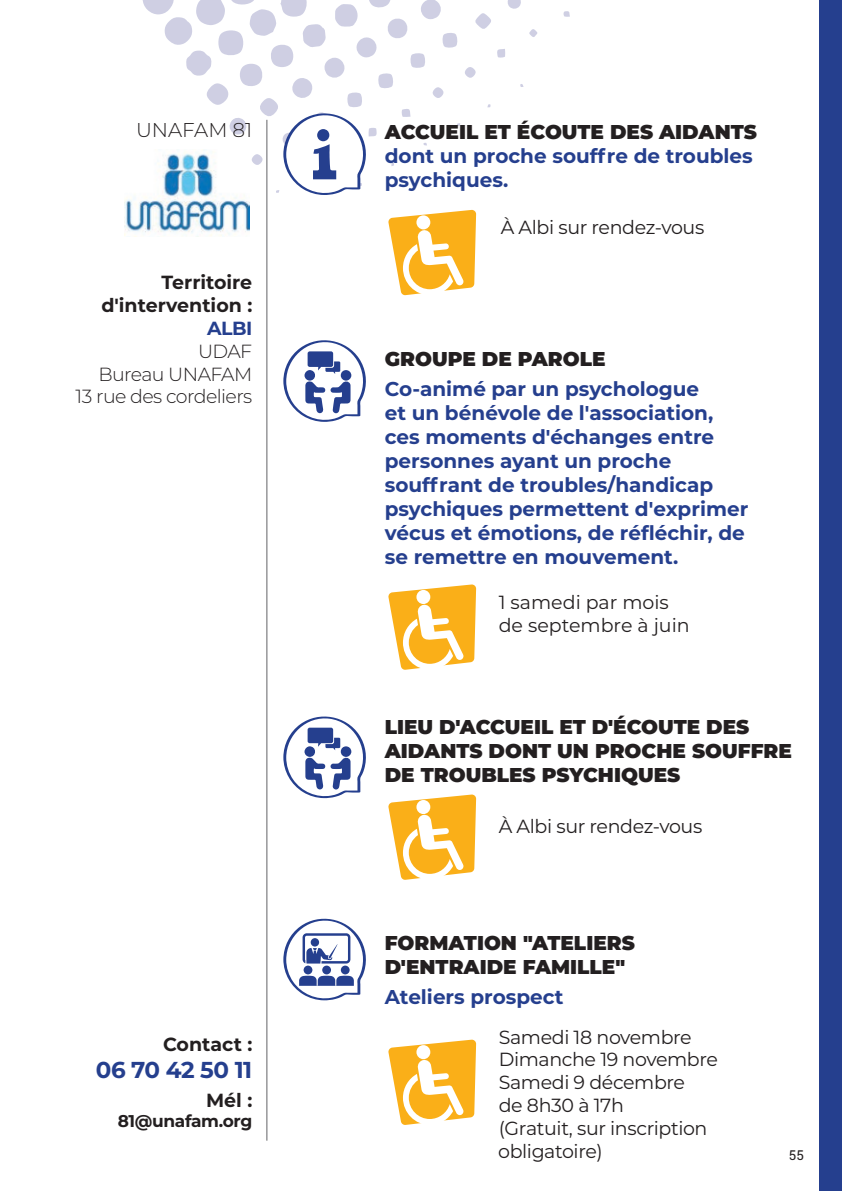
<style>
.page{position:relative;width:842px;height:1191px;background:#fff}
.page>*{position:absolute;margin:0;border:0;box-sizing:border-box;transform-origin:0 0}
.t1{font:700 23px "Montserrat";letter-spacing:-.02em;color:#253f8e}
.t2{font:700 20px/24px "Montserrat";color:#253f8e}
.t3{font:900 20px/24px "Montserrat";color:#231f20}
.t4{font:300 20px "Montserrat";color:#231f20}
.t5{font:19px/22.8px "Montserrat";letter-spacing:-.02em;color:#231f20}
.t6{font:700 19px/22.8px "Montserrat";color:#231f20;text-align:right}
.t7{font:300 19px/22.8px "Montserrat";letter-spacing:-.03em;color:#231f20;text-align:right}
.t8{font:19px/22.8px "Montserrat";color:#231f20}
.t9{font:700 19px "Montserrat";color:#253f8e}
.t10{font:700 17px "Montserrat";letter-spacing:-.02em;color:#231f20}
.t11{font:13.6px "Roboto";color:#231f20}
</style>
<div class="page">
<svg style="left:563px;top:11px;width:7px;height:6px"></svg>
<div style="left:819px;top:0;width:23px;height:1191px;background:#253f8e"></div>
<hr style="left:266px;top:120px;width:1px;height:1020px;background:#636366">
<img style="left:124px;top:195px;width:125px;height:41px">
<svg style="left:388px;top:584px;width:88px;height:86px"></svg>
<svg style="left:388px;top:794px;width:88px;height:86px"></svg>
<svg style="left:388px;top:1039px;width:88px;height:86px"></svg>
<svg style="left:283px;top:340px;width:83px;height:82px"></svg>
<div style="left:341px;top:370px;width:10px;height:11px;background:#253f8e;border-radius:50%"></div>
<div style="left:304px;top:370px;width:11px;height:10px;background:#253f8e;border-radius:50%"></div>
<svg style="left:283px;top:716px;width:83px;height:82px"></svg>
<div style="left:341px;top:746px;width:10px;height:11px;background:#253f8e;border-radius:50%"></div>
<div style="left:304px;top:746px;width:11px;height:11px;background:#253f8e;border-radius:50%"></div>
<svg style="left:388px;top:210px;width:88px;height:85px"></svg>
<svg style="left:142px;top:0;width:396px;height:195px"></svg>
<svg style="left:283px;top:918px;width:83px;height:82px"></svg>
<p class="t4" style="left:136px;top:116px;width:118px">UNAFAM 81</p>
<p class="t3" style="left:385px;top:118px;width:374px">ACCUEIL ET ÉCOUTE DES AIDANTS</p>
<p class="t2" style="left:385px;top:143px;width:370px">dont un proche souffre de troubles psychiques.</p>
<p class="t5" style="left:501px;top:215px;width:205px">À Albi sur rendez-vous</p>
<p class="t6" style="left:101px;top:270px;width:152px">Territoire d'intervention :</p>
<p class="t9" style="left:207px;top:314px;width:47px">ALBI</p>
<p class="t7" style="left:76px;top:339px;width:178px">UDAF<br>Bureau UNAFAM<br>13 rue des cordeliers</p>
<p class="t6" style="left:163px;top:1031px;width:91px">Contact :</p>
<p class="t1" style="left:96px;top:1053px;width:158px">06 70 42 50 11</p>
<p class="t6" style="left:206px;top:1087px;width:48px">Mél :</p>
<p class="t10" style="left:118px;top:1108px;width:136px">81@unafam.org</p>
<p class="t3" style="left:385px;top:346px;width:222px">GROUPE DE PAROLE</p>
<p class="t2" style="left:385px;top:375px;width:365px">Co-animé par un psychologue<br>et un bénévole de l'association, ces moments d'échanges entre personnes ayant un proche souffrant de troubles/handicap psychiques permettent d'exprimer vécus et émotions, de réfléchir, de se remettre en mouvement.</p>
<p class="t8" style="left:499px;top:590px;width:192px">1 samedi par mois de septembre à juin</p>
<p class="t3" style="left:385px;top:713px;width:409px">LIEU D'ACCUEIL ET D'ÉCOUTE DES<br>AIDANTS DONT UN PROCHE SOUFFRE<br>DE TROUBLES PSYCHIQUES</p>
<p class="t5" style="left:499px;top:814px;width:205px">À Albi sur rendez-vous</p>
<p class="t3" style="left:385px;top:929px;width:252px">FORMATION "ATELIERS<br>D'ENTRAIDE FAMILLE"</p>
<p class="t2" style="left:385px;top:983px;width:180px">Ateliers prospect</p>
<p class="t5" style="left:498px;top:1024px;width:221px">Samedi 18 novembre<br>Dimanche 19 novembre<br>Samedi 9 décembre<br>de 8h30 à 17h<br>(Gratuit, sur inscription obligatoire)</p>
<p class="t11" style="left:789px;top:1145px;width:17px">55</p>
</div>
